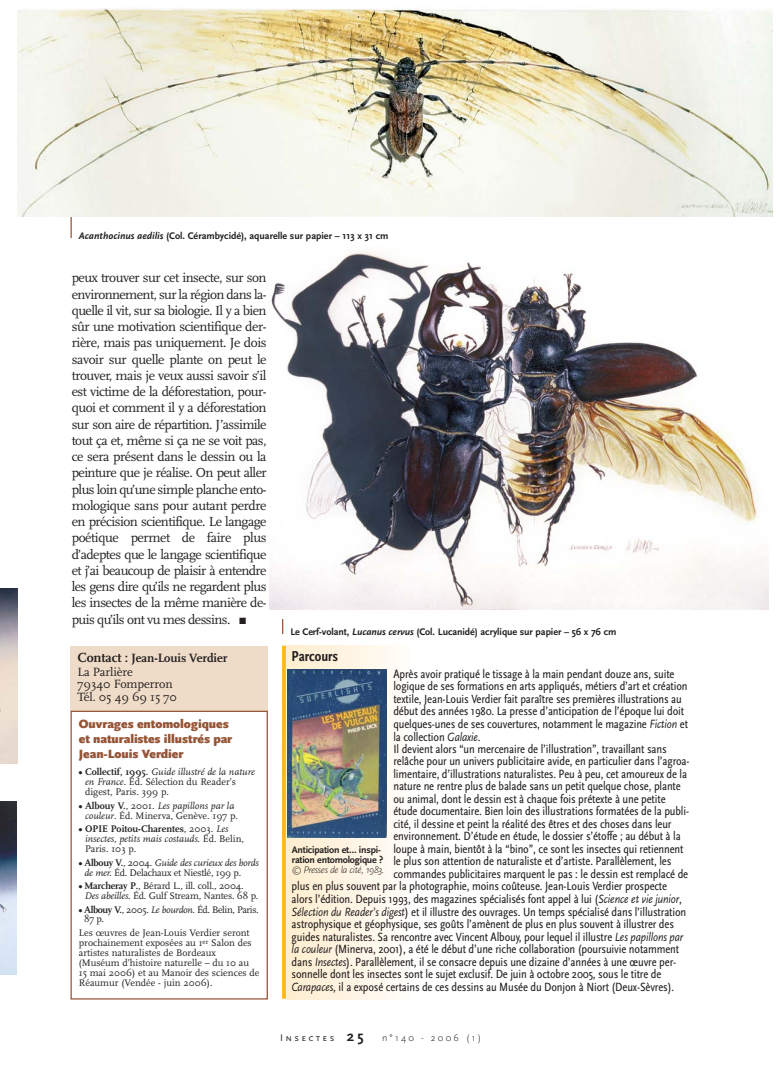
<style>
.page{position:relative;width:780px;height:1088px;background:#fff}
.page>*{position:absolute;margin:0;border:0;box-sizing:border-box;transform-origin:0 0}
.t1{font:700 condensed 15px "Scala Sans";color:#231f20}
.t2{font:13.75px/16.2px "Scala";letter-spacing:-.04em;color:#231f20;text-align:justify}
.t3{font:12.5px "Scala Sans Regular Con";letter-spacing:-.01em;color:#231f20}
.t4{font:900 12.5px/15px "Scala Sans";letter-spacing:-.005em;color:#955436}
.t5{font:12.5px/12.9px "Scala";letter-spacing:-.005em;color:#231f20}
.t6{font:10px/10px "Scala";color:#231f20}
.t7{font:700 10px "Scala Sans";letter-spacing:-.005em;color:#231f20}
.t8{font:italic 10px/9.8px "Scala";color:#231f20}
.t9{font:10px/10.5px "Scala";letter-spacing:-.02em;color:#231f20}
.t10{font:10px/10px "Scala";letter-spacing:-.025em;color:#231f20}
.t11{font:10px/9.5px "Scala";letter-spacing:-.035em;color:#231f20}
.t12{font:700 10px/10px "Scala Sans";letter-spacing:-.025em;color:#231f20}
.t13{font:300 10px "Scala Sans";letter-spacing:.22em;color:#231f20}
.t14{font:italic 300 10px "Scala Sans";letter-spacing:-.04em;color:#231f20}
.s1{font-style:italic}
.s2{font-family:"Scala Sans Expert"}
.s3{font-weight:700;font-size:13.75px}
.s4{font-weight:700}
.s5{font-weight:700;font-style:normal}
.s6{font-style:normal}
.s7{font-family:"Scala Sans";font-style:italic}
.s8{font-family:"Scala Sans Caps";font-weight:400}
.s9{font-weight:700;font-size:15px}
</style>
<div class="page">
<img style="left:0;top:801px;width:17px;height:173px">
<img style="left:0;top:588px;width:17px;height:176px">
<hr style="left:70px;top:206px;width:2px;height:32px;background:#955436">
<hr style="left:282px;top:602px;width:1px;height:32px;background:#955436">
<img style="left:17px;top:8px;width:755px;height:208px">
<div style="left:285px;top:646px;width:127px;height:353px;background:linear-gradient(to right,#ffedce,#fffdfa)"></div>
<img style="left:287px;top:669px;width:99px;height:168px">
<svg style="left:282px;top:646px;width:4px;height:352px"></svg>
<div style="left:70px;top:646px;width:198px;height:65px;background:#efdcc8"></div>
<div style="left:70px;top:711px;width:198px;height:288px;border:1px solid #955436"></div>
<div style="left:268px;top:246px;width:501px;height:372px;background:#fff"></div>
<img style="left:269px;top:250px;width:499px;height:359px">
<p class="t7" style="left:79px;top:232px;width:311px"><span class="s1">Acanthocinus aedilis</span> (Col. Cérambycidé), aquarelle sur papier – 113 x 31 cm</p>
<p class="t2" style="left:72px;top:271px;width:196px">peux trouver sur cet insecte, sur son environnement, sur la région dans la&shy;quelle il vit, sur sa biologie. Il y a bien sûr une motivation scientifique der&shy;rière, mais pas uniquement. Je dois savoir sur quelle plante on peut le trouver, mais je veux aussi savoir s’il est victime de la déforestation, pour&shy;quoi et comment il y a déforestation sur son aire de répartition. J’assimile tout ça et, même si ça ne se voit pas, ce sera présent dans le dessin ou la peinture que je réalise. On peut aller plus loin qu’une simple planche ento&shy;mologique sans pour autant perdre en précision scientifique. Le langage poétique permet de faire plus d’adeptes que le langage scientifique et j’ai beaucoup de plaisir à entendre les gens dire qu’ils ne regardent plus les insectes de la même manière de&shy;puis qu’ils ont vu mes dessins. <span class="s2">r</span></p>
<p class="t5" style="left:78px;top:653px;width:151px"><span class="s3">Contact :</span> <span class="s4">Jean-Louis Verdier<br></span>La Parlière<br>79340 Fomperron<br>Tél. 05 49 69 15 70</p>
<p class="t4" style="left:79px;top:717px;width:155px">Ouvrages entomologiques et naturalistes illustrés par<br>Jean-Louis Verdier</p>
<p class="t6" style="left:85px;top:768px;width:171px;text-indent:-6px"><span class="s4">• Collectif, 1995.</span> <span class="s1">Guide illustré de la nature en France</span>. Éd. Sélection du Reader’s digest, Paris. 399 p.</p>
<p class="t6" style="left:85px;top:801px;width:154px;text-indent:-6px"><span class="s4">• Albouy V.</span>, 2001. <span class="s1">Les papillons par la couleur</span>. Éd. Minerva, Genève. 197 p.</p>
<p class="t8" style="left:85px;top:825px;width:160px;text-indent:-6px"><span class="s5">• OPIE Poitou-Charentes</span><span class="s6">, 2003.</span> Les insectes, petits mais costauds<span class="s6">. Éd. Belin,<br>Paris. 103 p.</span></p>
<p class="t10" style="left:85px;top:858px;width:176px;text-indent:-6px"><span class="s4">• Albouy V.</span>, 2004. <span class="s1">Guide des curieux des bords de mer.</span> Éd. Delachaux et Niestlé, 199 p.</p>
<p class="t9" style="left:85px;top:881px;width:175px;text-indent:-6px"><span class="s4">• Marcheray P.</span>, Bérard L., ill. coll., 2004.<br><span class="s1">Des abeilles</span>. Éd. Gulf Stream, Nantes. 68 p.</p>
<p class="t11" style="left:84px;top:905px;width:176px;text-indent:-5px"><span class="s4">• Albouy V.</span>, 2005. <span class="s1">Le bourdon.</span> Éd. Belin, Paris.<br>87 p.</p>
<p class="t6" style="left:79px;top:928px;width:182px">Les œuvres de Jean-Louis Verdier seront prochainement exposées au 1<sup>er</sup> Salon des artistes naturalistes de Bordeaux<br>(Muséum d’histoire naturelle – du 10 au 15 mai 2006) et au Manoir des sciences de Réaumur (Vendée - juin 2006).</p>
<p class="t7" style="left:290px;top:628px;width:327px">Le Cerf-volant, <span class="s1">Lucanus cervus</span> (Col. Lucanidé) acrylique sur papier – 56 x 76 cm</p>
<p class="t1" style="left:291px;top:650px;width:48px">Parcours</p>
<p class="t3" style="left:393px;top:668px;width:282px">Après avoir pratiqué le tissage à la main pendant douze ans, suite</p>
<p class="t3" style="left:393px;top:681px;width:296px">logique de ses formations en arts appliqués, métiers d’art et création</p>
<p class="t3" style="left:393px;top:693px;width:290px">textile, Jean-Louis Verdier fait paraître ses premières illustrations au</p>
<p class="t3" style="left:393px;top:706px;width:292px">début des années 1980. La presse d’anticipation de l’époque lui doit</p>
<p class="t3" style="left:393px;top:719px;width:296px">quelques-unes de ses couvertures, notamment le magazine <span class="s7">Fiction</span> et</p>
<p class="t3" style="left:393px;top:731px;width:89px">la collection <span class="s7">Galaxie</span>.</p>
<p class="t3" style="left:393px;top:743px;width:275px">Il devient alors “un mercenaire de l’illustration”, travaillant sans</p>
<p class="t3" style="left:393px;top:756px;width:297px">relâche pour un univers publicitaire avide, en particulier dans l’agroa-</p>
<p class="t3" style="left:393px;top:768px;width:295px">limentaire, d’illustrations naturalistes. Peu à peu, cet amoureux de la</p>
<p class="t3" style="left:393px;top:781px;width:289px">nature ne rentre plus de balade sans un petit quelque chose, plante</p>
<p class="t3" style="left:393px;top:793px;width:274px">ou animal, dont le dessin est à chaque fois prétexte à une petite</p>
<p class="t3" style="left:393px;top:806px;width:297px">étude documentaire. Bien loin des illustrations formatées de la publi-</p>
<p class="t3" style="left:393px;top:818px;width:279px">cité, il dessine et peint la réalité des êtres et des choses dans leur</p>
<p class="t3" style="left:393px;top:831px;width:289px">environnement. D’étude en étude, le dossier s’étoffe ; au début à la</p>
<p class="t3" style="left:393px;top:843px;width:291px">loupe à main, bientôt à la “bino”, ce sont les insectes qui retiennent</p>
<p class="t3" style="left:393px;top:856px;width:279px">le plus son attention de naturaliste et d’artiste. Parallèlement, les</p>
<p class="t3" style="left:393px;top:868px;width:296px">commandes publicitaires marquent le pas : le dessin est remplacé de</p>
<p class="t3" style="left:291px;top:881px;width:377px">plus en plus souvent par la photographie, moins coûteuse. Jean-Louis Verdier prospecte</p>
<p class="t3" style="left:291px;top:894px;width:391px">alors l’édition. Depuis 1993, des magazines spécialisés font appel à lui (<span class="s7">Science et vie junior</span>,</p>
<p class="t3" style="left:291px;top:906px;width:396px"><span class="s7">Sélection du Reader’s digest</span>) et il illustre des ouvrages. Un temps spécialisé dans l’illustration</p>
<p class="t3" style="left:291px;top:918px;width:384px">astrophysique et géophysique, ses goûts l’amènent de plus en plus souvent à illustrer des</p>
<p class="t3" style="left:291px;top:931px;width:393px">guides naturalistes. Sa rencontre avec Vincent Albouy, pour lequel il illustre <span class="s7">Les papillons par</span></p>
<p class="t3" style="left:291px;top:944px;width:389px"><span class="s7">la couleur</span> (Minerva, 2001), a été le début d’une riche collaboration (poursuivie notamment</p>
<p class="t3" style="left:291px;top:956px;width:386px">dans <span class="s7">Insectes</span>). Parallèlement, il se consacre depuis une dizaine d’années à une œuvre per-</p>
<p class="t3" style="left:291px;top:968px;width:371px">sonnelle dont les insectes sont le sujet exclusif. De juin à octobre 2005, sous le titre de</p>
<p class="t3" style="left:291px;top:981px;width:384px"><span class="s7">Carapaces</span>, il a exposé certains de ces dessins au Musée du Donjon à Niort (Deux-Sèvres).</p>
<p class="t12" style="left:292px;top:845px;width:93px">Anticipation et… inspi&shy;ration entomologique ?</p>
<p class="t14" style="left:292px;top:865px;width:94px">© Presses de la cité, 1983.</p>
<p class="t13" style="left:280px;top:1033px;width:202px"><span class="s8">Insectes</span> <span class="s9">25</span> n°140 - 2006 (1)</p>
</div>
